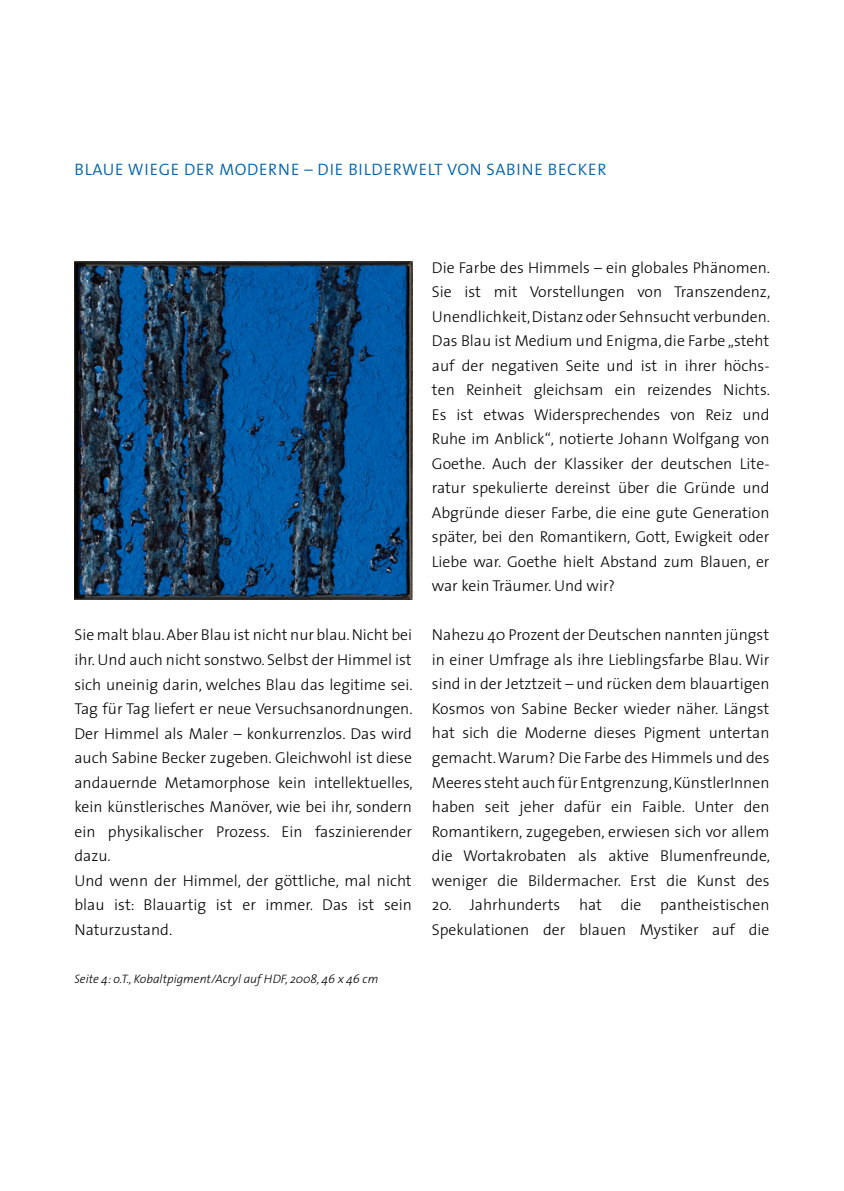
<style>
.page{position:relative;width:844px;height:1191px;background:#fff}
.page>*{position:absolute;margin:0;border:0;box-sizing:border-box;transform-origin:0 0}
.t1{font:300 16.62px "The Sans";letter-spacing:.04em;color:#0062af}
.t2{font:300 15.75px/24.5px "The Sans";color:#000;text-align:justify}
.t3{font:italic 300 12.25px "The Sans";color:#000}
</style>
<div class="page">
<img style="left:74px;top:262px;width:338px;height:337px">
<p class="t1" style="left:74px;top:155px;width:533px">BLAUE WIEGE DER MODERNE – DIE BILDERWELT VON SABINE BECKER</p>
<p class="t2" style="left:74px;top:622px;width:340px;text-align:left">Sie malt blau. Aber Blau ist nicht nur blau. Nicht bei ihr. Und auch nicht sonstwo. Selbst der Himmel ist sich uneinig darin, welches Blau das legitime sei.<br>Tag für Tag liefert er neue Versuchsanordnungen.<br>Der Himmel als Maler – konkurrenzlos. Das wird auch Sabine Becker zugeben. Gleichwohl ist diese andauernde Metamorphose kein intellektuelles, kein künstlerisches Manöver, wie bei ihr, sondern ein physikalischer Prozess. Ein faszinierender dazu.<br>Und wenn der Himmel, der göttliche, mal nicht blau ist: Blauartig ist er immer. Das ist sein Naturzustand.</p>
<p class="t3" style="left:74px;top:969px;width:305px">Seite 4: o.T., Kobaltpigment/Acryl auf HDF, 2008, 46 x 46 cm</p>
<p class="t2" style="left:432px;top:255px;width:340px">Die Farbe des Himmels – ein globales Phänomen.<br>Sie ist mit Vorstellungen von Transzendenz, Unendlichkeit, Distanz oder Sehnsucht verbunden.<br>Das Blau ist Medium und Enigma, die Farbe „steht auf der negativen Seite und ist in ihrer höchs&shy;ten Reinheit gleichsam ein reizendes Nichts.<br>Es ist etwas Widersprechendes von Reiz und Ruhe im Anblick“, notierte Johann Wolfgang von Goethe. Auch der Klassiker der deutschen Lite&shy;ratur spekulierte dereinst über die Gründe und Abgründe dieser Farbe, die eine gute Generation später, bei den Romantikern, Gott, Ewigkeit oder Liebe war. Goethe hielt Abstand zum Blauen, er war kein Träumer. Und wir?</p>
<p class="t2" style="left:432px;top:622px;width:340px">Nahezu 40 Prozent der Deutschen nannten jüngst in einer Umfrage als ihre Lieblingsfarbe Blau. Wir sind in der Jetztzeit – und rücken dem blauartigen Kosmos von Sabine Becker wieder näher. Längst hat sich die Moderne dieses Pigment untertan gemacht. Warum? Die Farbe des Himmels und des Meeres steht auch für Entgrenzung, KünstlerInnen haben seit jeher dafür ein Faible. Unter den Romantikern, zugegeben, erwiesen sich vor allem die Wortakrobaten als aktive Blumenfreunde, weniger die Bildermacher. Erst die Kunst des</p>
<p class="t2" style="left:432px;top:892px;width:339px">20. Jahrhunderts hat die pantheistischen<br>Spekulationen der blauen Mystiker auf die</p>
</div>
